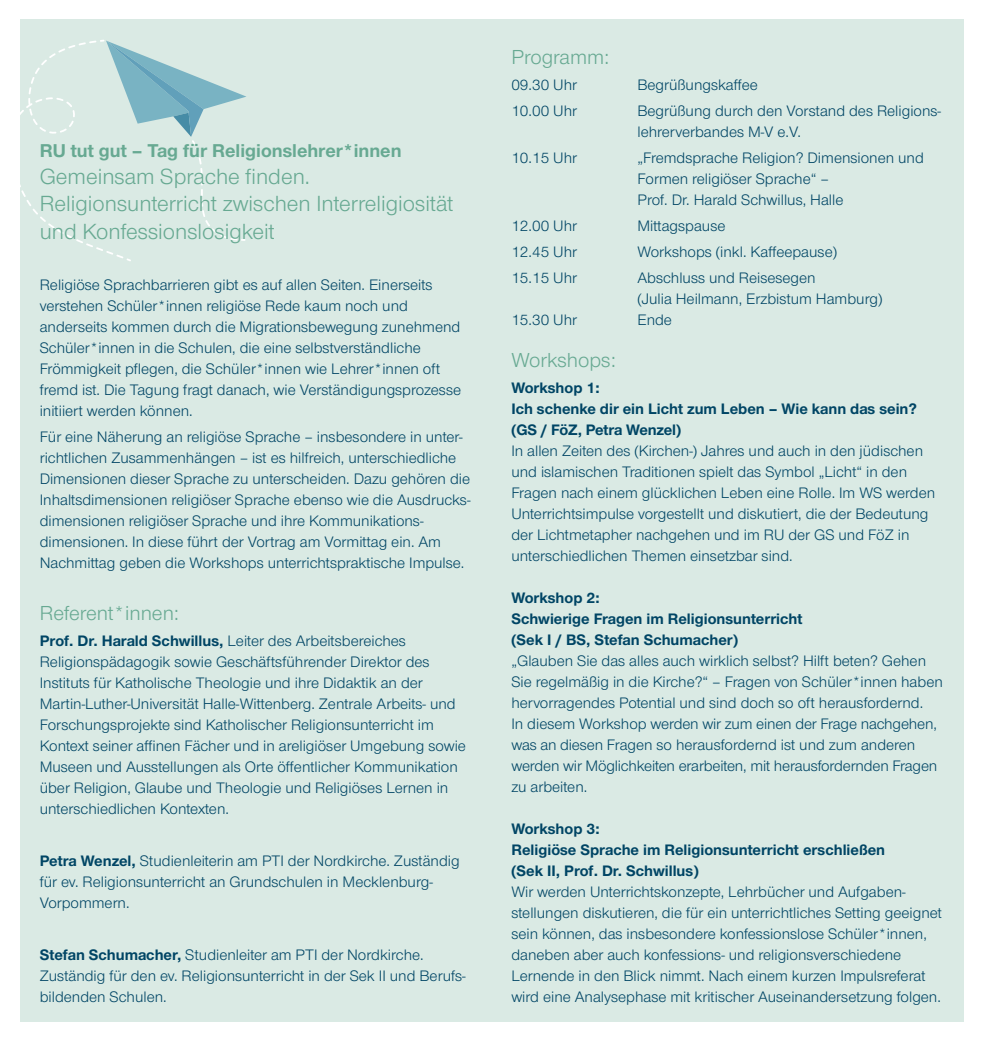
<style>
.page{position:relative;width:983px;height:1042px;background:#fff}
.page>*{position:absolute;margin:0;border:0;box-sizing:border-box;transform-origin:0 0}
.t1{font:22.75px/27.3px "Nordelbica";color:#67a992}
.t2{font:21px "Nordelbica";color:#67a992}
.t3{font:700 19.25px "Nordelbica";color:#67a992}
.t4{font:15.75px/21px "Nordelbica";color:#004565}
.t5{font:700 15.75px/21px "Nordelbica";color:#004565}
.s1{font-weight:700}
</style>
<div class="page">
<div style="left:20px;top:20px;width:942px;height:1002px;background:#daeae4"></div>
<svg style="left:20px;top:40px;width:226px;height:221px"></svg>
<p class="t3" style="left:40px;top:139px;width:363px">RU tut gut – Tag für Religionslehrer*innen</p>
<h1 class="t1" style="left:40px;top:163px;width:415px">Gemeinsam Sprache finden.<br>Religionsunterricht zwischen Interreligiosität und Konfessionslosigkeit</h1>
<p class="t4" style="left:40px;top:275px;width:423px">Religiöse Sprachbarrieren gibt es auf allen Seiten. Einerseits verstehen Schüler*innen religiöse Rede kaum noch und anderseits kommen durch die Migrationsbewegung zunehmend Schüler*innen in die Schulen, die eine selbstverständliche Frömmigkeit pflegen, die Schüler*innen wie Lehrer*innen oft fremd ist. Die Tagung fragt danach, wie Verständigungsprozesse initiiert werden können.</p>
<p class="t4" style="left:40px;top:427px;width:432px">Für eine Näherung an religiöse Sprache – insbesondere in unter&shy;richtlichen Zusammenhängen – ist es hilfreich, unterschiedliche Dimensionen dieser Sprache zu unterscheiden. Dazu gehören die Inhaltsdimensionen religiöser Sprache ebenso wie die Ausdrucks&shy;dimensionen religiöser Sprache und ihre Kommunikations&shy;dimensionen. In diese führt der Vortrag am Vormittag ein. Am Nachmittag geben die Workshops unterrichtspraktische Impulse.</p>
<h2 class="t2" style="left:40px;top:601px;width:141px">Referent*innen:</h2>
<p class="t4" style="left:40px;top:631px;width:427px"><span class="s1">Prof. Dr. Harald Schwillus,</span> Leiter des Arbeitsbereiches Religionspädagogik sowie Geschäftsführender Direktor des Instituts für Katholische Theologie und ihre Didaktik an der Martin-Luther-Universität Halle-Wittenberg. Zentrale Arbeits- und Forschungsprojekte sind Katholischer Religionsunterricht im Kontext seiner affinen Fächer und in areligiöser Umgebung sowie Museen und Ausstellungen als Orte öffentlicher Kommunikation über Religion, Glaube und Theologie und Religiöses Lernen in unterschiedlichen Kontexten.</p>
<p class="t4" style="left:40px;top:850px;width:421px"><span class="s1">Petra Wenzel,</span> Studienleiterin am PTI der Nordkirche. Zuständig für ev. Religionsunterricht an Grundschulen in Mecklenburg-<br>Vorpommern.</p>
<p class="t4" style="left:40px;top:944px;width:427px"><span class="s1">Stefan Schumacher,</span> Studienleiter am PTI der Nordkirche.<br>Zuständig für den ev. Religionsunterricht in der Sek II und Berufs&shy;bildenden Schulen.</p>
<h2 class="t2" style="left:511px;top:45px;width:99px">Programm:</h2>
<p class="t4" style="left:511px;top:75px;width:67px">09.30 Uhr</p>
<p class="t4" style="left:637px;top:75px;width:122px">Begrüßungskaffee</p>
<p class="t4" style="left:511px;top:101px;width:67px">10.00 Uhr</p>
<p class="t4" style="left:637px;top:101px;width:305px">Begrüßung durch den Vorstand des Religions&shy;lehrerverbandes M-V e.V.</p>
<p class="t4" style="left:511px;top:148px;width:67px">10.15 Uhr</p>
<p class="t4" style="left:637px;top:148px;width:288px">„Fremdsprache Religion? Dimensionen und<br>Formen religiöser Sprache“ –<br>Prof. Dr. Harald Schwillus, Halle</p>
<p class="t4" style="left:511px;top:216px;width:67px">12.00 Uhr</p>
<p class="t4" style="left:637px;top:216px;width:89px">Mittagspause</p>
<p class="t4" style="left:511px;top:241px;width:67px">12.45 Uhr</p>
<p class="t4" style="left:637px;top:241px;width:201px">Workshops (inkl. Kaffeepause)</p>
<p class="t4" style="left:511px;top:267px;width:67px">15.15 Uhr</p>
<p class="t4" style="left:637px;top:267px;width:246px">Abschluss und Reisesegen<br>(Julia Heilmann, Erzbistum Hamburg)</p>
<p class="t4" style="left:511px;top:309px;width:67px">15.30 Uhr</p>
<p class="t4" style="left:637px;top:309px;width:36px">Ende</p>
<h2 class="t2" style="left:511px;top:348px;width:106px">Workshops:</h2>
<p class="t5" style="left:511px;top:377px;width:407px">Workshop 1:<br>Ich schenke dir ein Licht zum Leben – Wie kann das sein? (GS / FöZ, Petra Wenzel)</p>
<p class="t4" style="left:511px;top:440px;width:425px">In allen Zeiten des (Kirchen-) Jahres und auch in den jüdischen und islamischen Traditionen spielt das Symbol „Licht“ in den Fragen nach einem glücklichen Leben eine Rolle. Im WS werden Unterrichtsimpulse vorgestellt und diskutiert, die der Bedeutung der Lichtmetapher nachgehen und im RU der GS und FöZ in unterschiedlichen Themen einsetzbar sind.</p>
<p class="t5" style="left:511px;top:587px;width:292px">Workshop 2:<br>Schwierige Fragen im Religionsunterricht (Sek I / BS, Stefan Schumacher)</p>
<p class="t4" style="left:511px;top:650px;width:433px">„Glauben Sie das alles auch wirklich selbst? Hilft beten? Gehen Sie regelmäßig in die Kirche?“ – Fragen von Schüler*innen haben hervorragendes Potential und sind doch so oft herausfordernd.<br>In diesem Workshop werden wir zum einen der Frage nachgehen, was an diesen Fragen so herausfordernd ist und zum anderen werden wir Möglichkeiten erarbeiten, mit herausfordernden Fragen zu arbeiten.</p>
<p class="t5" style="left:511px;top:818px;width:375px">Workshop 3:<br>Religiöse Sprache im Religionsunterricht erschließen (Sek II, Prof. Dr. Schwillus)</p>
<p class="t4" style="left:511px;top:881px;width:432px">Wir werden Unterrichtskonzepte, Lehrbücher und Aufgaben&shy;stellungen diskutieren, die für ein unterrichtliches Setting geeignet sein können, das insbesondere konfessionslose Schüler*innen, daneben aber auch konfessions- und religionsverschiedene Lernende in den Blick nimmt. Nach einem kurzen Impulsreferat wird eine Analysephase mit kritischer Auseinandersetzung folgen.</p>
</div>
